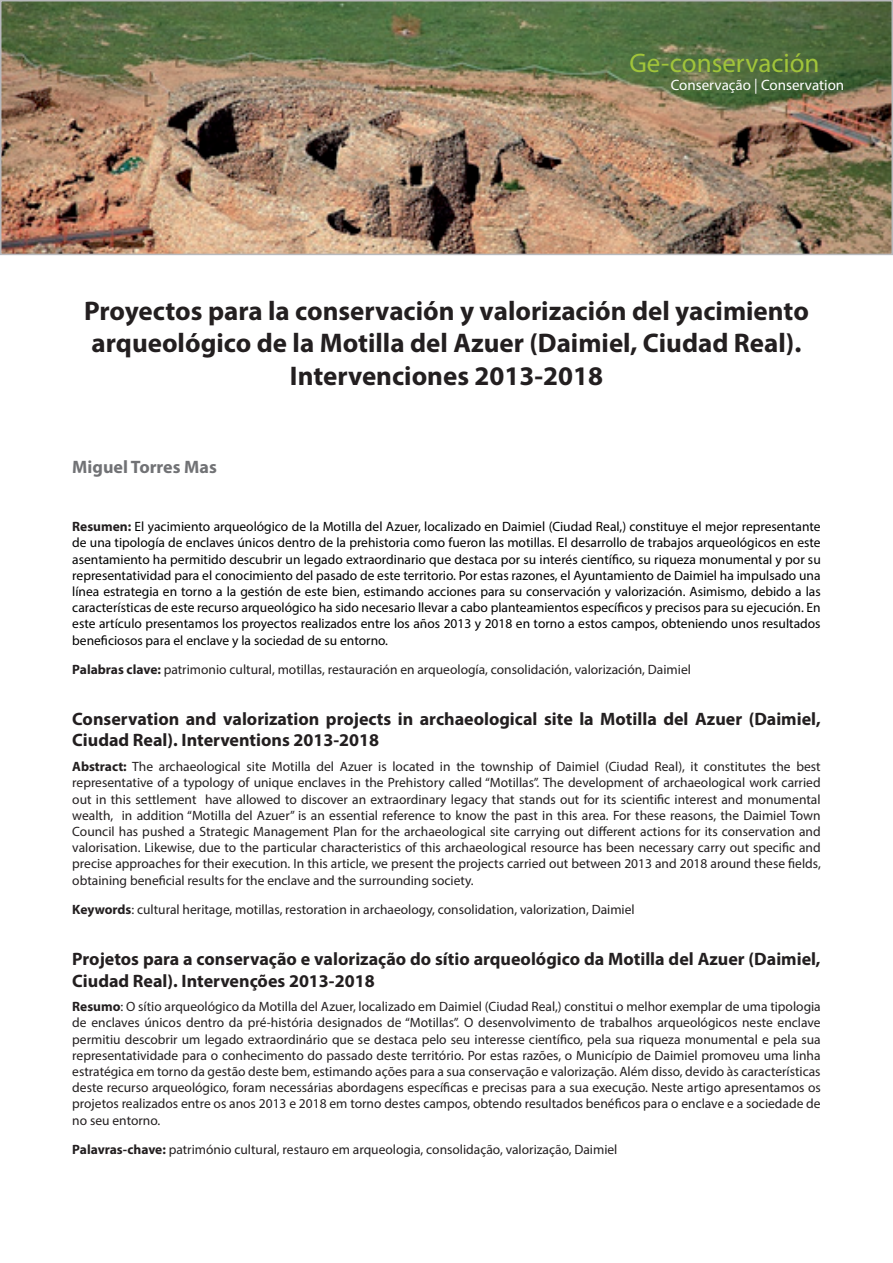
<style>
.page{position:relative;width:893px;height:1263px;background:#fff}
.page>*{position:absolute;margin:0;border:0;box-sizing:border-box;transform-origin:0 0}
.t1{font:700 27px/32.4px "Myriad Pro";color:#231f20;text-align:center}
.t2{font:27px "Myriad Pro";color:#a1c43a}
.t3{font:700 18px/21.6px "Myriad Pro";color:#231f20}
.t4{font:700 18px "Myriad Pro";color:#717275}
.t5{font:15px "Myriad Pro";color:#fff}
.t6{font:13.5px/16.2px "Myriad Pro";color:#231f20;text-align:justify}
.t7{font:13.5px/16.2px "Myriad Pro";color:#000;text-align:justify}
.s1{font-weight:700;color:#231f20}
.s2{font-weight:700}
</style>
<div class="page">
<img style="left:3px;top:3px;width:887px;height:249px">
<div style="left:0;top:0;width:893px;height:255px;border:2px solid #b8b9bc"></div>
<h1 class="t2" style="left:629px;top:46px;width:192px">Ge-conservación</h1>
<p class="t5" style="left:671px;top:76px;width:175px">Conservação | Conservation</p>
<h1 class="t1" style="left:84px;top:294px;width:726px">Proyectos para la conservación y valorización del yacimiento arqueológico de la Motilla del Azuer (Daimiel, Ciudad Real).<br>Intervenciones 2013-2018</h1>
<h2 class="t4" style="left:72px;top:455px;width:146px">Miguel Torres Mas</h2>
<p class="t7" style="left:72px;top:518px;width:750px"><span class="s1">Resumen:</span> El yacimiento arqueológico de la Motilla del Azuer, localizado en Daimiel (Ciudad Real,) constituye el mejor representante de una tipología de enclaves únicos dentro de la prehistoria como fueron las motillas. El desarrollo de trabajos arqueológicos en este asentamiento ha permitido descubrir un legado extraordinario que destaca por su interés científico, su riqueza monumental y por su representatividad para el conocimiento del pasado de este territorio. Por estas razones, el Ayuntamiento de Daimiel ha impulsado una línea estrategia en torno a la gestión de este bien, estimando acciones para su conservación y valorización. Asimismo, debido a las características de este recurso arqueológico ha sido necesario llevar a cabo planteamientos específicos y precisos para su ejecución. En este artículo presentamos los proyectos realizados entre los años 2013 y 2018 en torno a estos campos, obteniendo unos resultados beneficiosos para el enclave y la sociedad de su entorno.</p>
<p class="t6" style="left:72px;top:661px;width:620px"><span class="s2">Palabras clave:</span> patrimonio cultural, motillas, restauración en arqueología, consolidación, valorización, Daimiel</p>
<h2 class="t3" style="left:72px;top:707px;width:750px">Conservation and valorization projects in archaeological site la Motilla del Azuer (Daimiel,<br>Ciudad Real). Interventions 2013-2018</h2>
<p class="t6" style="left:72px;top:758px;width:750px"><span class="s2">Abstract:</span> The archaeological site Motilla del Azuer is located in the township of Daimiel (Ciudad Real), it constitutes the best representative of a typology of unique enclaves in the Prehistory called “Motillas”. The development of archaeological work carried out in this settlement have allowed to discover an extraordinary legacy that stands out for its scientific interest and monumental wealth, in addition “Motilla del Azuer” is an essential reference to know the past in this area. For these reasons, the Daimiel Town Council has pushed a Strategic Management Plan for the archaeological site carrying out different actions for its conservation and valorisation. Likewise, due to the particular characteristics of this archaeological resource has been necessary carry out specific and precise approaches for their execution. In this article, we present the projects carried out between 2013 and 2018 around these fields, obtaining beneficial results for the enclave and the surrounding society.</p>
<p class="t6" style="left:72px;top:901px;width:564px"><span class="s2">Keywords</span>: cultural heritage, motillas, restoration in archaeology, consolidation, valorization, Daimiel</p>
<h2 class="t3" style="left:72px;top:947px;width:750px">Projetos para a conservação e valorização do sítio arqueológico da Motilla del Azuer (Daimiel,<br>Ciudad Real). Intervenções 2013-2018</h2>
<p class="t6" style="left:72px;top:998px;width:750px"><span class="s2">Resumo</span>: O sítio arqueológico da Motilla del Azuer, localizado em Daimiel (Ciudad Real,) constitui o melhor exemplar de uma tipologia de enclaves únicos dentro da pré-história designados de “Motillas”. O desenvolvimento de trabalhos arqueológicos neste enclave permitiu descobrir um legado extraordinário que se destaca pelo seu interesse científico, pela sua riqueza monumental e pela sua representatividade para o conhecimento do passado deste território. Por estas razões, o Município de Daimiel promoveu uma linha estratégica em torno da gestão deste bem, estimando ações para a sua conservação e valorização. Além disso, devido às características deste recurso arqueológico, foram necessárias abordagens específicas e precisas para a sua execução. Neste artigo apresentamos os projetos realizados entre os anos 2013 e 2018 em torno destes campos, obtendo resultados benéficos para o enclave e a sociedade de no seu entorno.</p>
<p class="t6" style="left:72px;top:1141px;width:547px"><span class="s2">Palavras-chave:</span> património cultural, restauro em arqueologia, consolidação, valorização, Daimiel</p>
</div>
